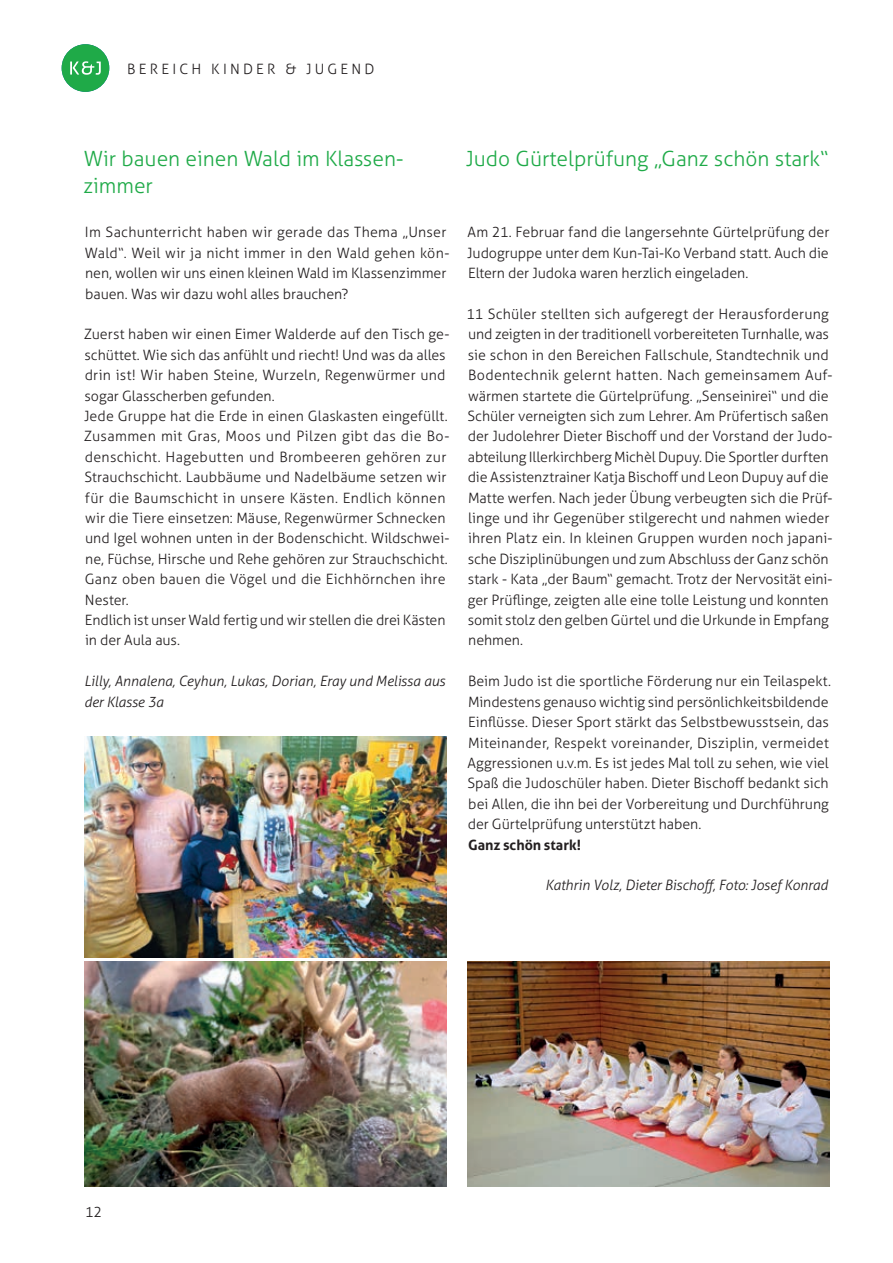
<style>
.page{position:relative;width:893px;height:1263px;background:#fff}
.page>*{position:absolute;margin:0;border:0;box-sizing:border-box;transform-origin:0 0}
.t1{font:300 21px/27px "Aller";color:#1faa48}
.t2{font:300 14.25px/20.4px "Aller";color:#231f20}
.t3{font:italic 300 14.25px/20.4px "Aller";letter-spacing:-.01em;color:#231f20}
.t4{font:700 14.25px "Aller";letter-spacing:-.005em;color:#231f20}
</style>
<div class="page">
<img style="left:467px;top:962px;width:362px;height:225px">
<img style="left:85px;top:962px;width:361px;height:225px">
<img style="left:85px;top:737px;width:361px;height:221px">
<div style="left:62px;top:44px;width:47px;height:48px;background:#1faa48;border-radius:50%"></div>
<svg style="left:70px;top:61px;width:31px;height:14px"></svg>
<p class="t2" style="left:127px;top:59px;width:55px">Ber eich</p>
<p class="t2" style="left:211px;top:59px;width:23px">Kind</p>
<p class="t2" style="left:256px;top:59px;width:107px">er &amp; Jugend</p>
<h1 class="t1" style="left:83px;top:145px;width:322px">Wir bauen einen Wald im Klassen&shy;zimmer</h1>
<p class="t2" style="left:85px;top:222px;width:366px">Im Sachunterricht haben wir gerade das Thema „U nser Wald“. Weil wir ja nicht immer in den Wald gehen kön&shy;nen, wollen wir uns einen kleinen Wald im Klassenzimmer bauen. Was wir dazu wohl alles brauchen?</p>
<p class="t2" style="left:84px;top:324px;width:367px">Zuerst haben wir einen Eimer Walderde auf den Tisch ge&shy;schüttet. Wie sich das anfühlt und riecht! U nd was da alles drin ist! Wir haben Steine, Wurzeln, Regenwürmer und sogar Glasscherben gefunden.<br>Jede Gruppe hat die Erde in einen Glaskasten eingefüllt.<br>Zusammen mit Gras, Moos und Pilzen gibt das die Bo&shy;denschicht. Hagebutten und Brombeeren gehören zur Strauchschicht. Laubbäume und Nadelbäume setzen wir für die Baumschicht in unsere Kästen. Endlich können wir die Tiere einsetzen: Mäuse, Regenwürmer Schnecken und Igel wohnen unten in der Bodenschicht. Wildschwei&shy;ne, Füchse, Hirsche und Rehe gehören zur Strauchschicht.<br>Ganz oben bauen die Vögel und die Eichhörnchen ihre Nester.<br>Endlich ist unser Wald fertig und wir stellen die drei Kästen in der Aula aus.</p>
<p class="t3" style="left:84px;top:671px;width:363px">Lilly, Annalena, Ceyhun, Lukas, Dorian, Eray und Melissa aus der Klasse 3a</p>
<h1 class="t1" style="left:466px;top:145px;width:364px">Judo Gürtelprüfung „Ganz schön stark“</h1>
<p class="t2" style="left:467px;top:222px;width:364px;text-align:justify">Am 21. Februar fand die langersehnte Gürtelprüfung der Judogruppe unter dem Kun-Tai-Ko Verband statt. Auch die Eltern der Judoka waren herzlich eingeladen.</p>
<p class="t2" style="left:466px;top:304px;width:368px">11 Schüler stellten sich aufgeregt der Herausforderung und zeigten in der traditionell vorbereiteten Turnhalle, was sie schon in den Bereichen Fallschule, Standtechnik und Bodentechnik gelernt hatten. Nach gemeinsamem Auf&shy;wärmen startete die Gürtelprüfung. „Senseinirei“ und die Schüler verneigten sich zum Lehrer. Am Prüfertisch saßen der Judolehrer Dieter Bischoff und der Vorstand der Judo&shy;abteilung Illerkirchberg Michèl Dupuy. Die Sportler durften die Assistenztrainer Katja Bischoff und Leon Dupuy auf die Matte werfen. Nach jeder Übung verbeugten sich die Prüf&shy;linge und ihr Gegenüber stilgerecht und nahmen wieder ihren Platz ein. In kleinen G ruppen wurden noch japani&shy;sche Disziplinübungen und zum Abschluss der Ganz schön stark - Kata „der Baum“ gemacht. Trotz der Nervosität eini&shy;ger Prüflinge, zeigten alle eine tolle Leistung und konnten somit stolz den gelben Gürtel und die U rkunde in Empfang nehmen.</p>
<p class="t2" style="left:467px;top:671px;width:365px">Beim Judo ist die sportliche Förderung nur ein Teilaspekt.<br>Mindestens genauso wichtig sind persönlichkeitsbildende Einflüsse. Dieser Sport stärkt das Selbstbewusstsein, das Miteinander, Respekt voreinander, Disziplin, vermeidet Aggressionen u.v.m. Es ist jedes Mal toll zu sehen, wie viel Spaß die Judoschüler haben. Dieter Bischoff bedankt sich bei Allen, die ihn bei der Vorbereitung und Durchführung der Gürtelprüfung unterstützt haben.</p>
<p class="t4" style="left:468px;top:836px;width:114px">Ganz schön stark!</p>
<p class="t3" style="left:545px;top:875px;width:284px">Kathrin Volz, Dieter Bischoff, Foto: Josef Konrad</p>
<p class="t2" style="left:85px;top:1202px;width:19px">12</p>
</div>
